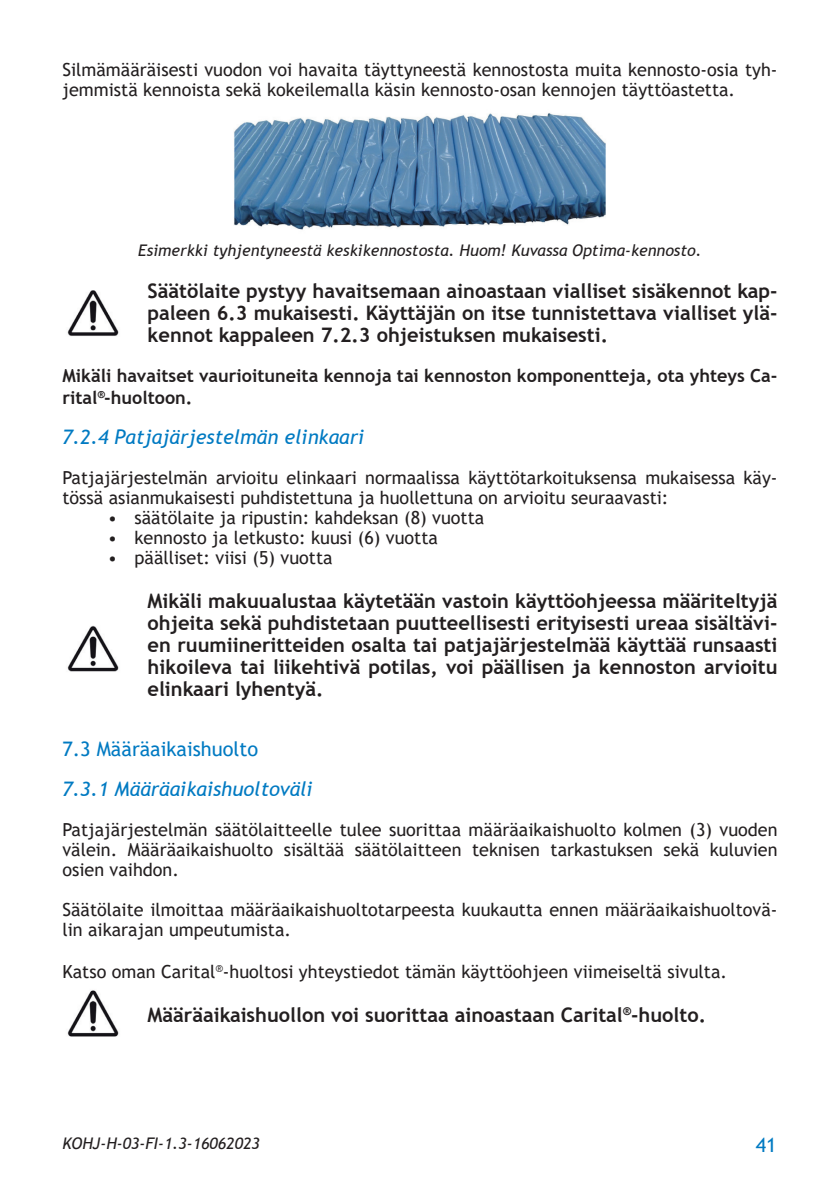
<style>
.page{position:relative;width:840px;height:1191px;background:#fff}
.page>*{position:absolute;margin:0;border:0;box-sizing:border-box;transform-origin:0 0}
.t1{font:700 20px/22px "Trebuchet MS";color:#231f20;text-align:justify}
.t2{font:italic 20px "Trebuchet MS";color:#007ac2}
.t3{font:20px "Trebuchet MS";color:#007ac2}
.t4{font:18px/20px "Trebuchet MS";color:#231f20}
.t5{font:700 18px/22px "Trebuchet MS";color:#231f20}
.t6{font:italic 16px "Trebuchet MS";color:#231f20}
</style>
<div class="page">
<img style="left:234px;top:113px;width:372px;height:117px">
<img style="left:67px;top:625px;width:52px;height:47px">
<img style="left:67px;top:990px;width:52px;height:47px">
<img style="left:67px;top:291px;width:52px;height:45px">
<p class="t4" style="left:62px;top:59px;width:716px">Silmämääräisesti vuodon voi havaita täyttyneestä kennostosta muita kennosto-osia tyh&shy;jemmistä kennoista sekä kokeilemalla käsin kennosto-osan kennojen täyttöastetta.</p>
<p class="t6" style="left:138px;top:240px;width:564px">Esimerkki tyhjentyneestä keskikennostosta. Huom! Kuvassa Optima-kennosto.</p>
<p class="t1" style="left:147px;top:280px;width:631px">Säätölaite pystyy havaitsemaan ainoastaan vialliset sisäkennot kap&shy;paleen 6.3 mukaisesti. Käyttäjän on itse tunnistettava vialliset ylä&shy;kennot kappaleen 7.2.3 ohjeistuksen mukaisesti.</p>
<p class="t5" style="left:62px;top:364px;width:716px">Mikäli havaitset vaurioituneita kennoja tai kennoston komponentteja, ota yhteys Ca&shy;rital<sup>®</sup>-huoltoon.</p>
<p class="t2" style="left:62px;top:424px;width:303px">7.2.4 Patjajärjestelmän elinkaari</p>
<p class="t4" style="left:62px;top:467px;width:716px">Patjajärjestelmän arvioitu elinkaari normaalissa käyttötarkoituksensa mukaisessa käy&shy;tössä asianmukaisesti puhdistettuna ja huollettuna on arvioitu seuraavasti:</p>
<p class="t4" style="left:108px;top:507px;width:378px">• säätölaite ja ripustin: kahdeksan (8) vuotta</p>
<p class="t4" style="left:108px;top:527px;width:331px">• kennosto ja letkusto: kuusi (6) vuotta</p>
<p class="t4" style="left:108px;top:547px;width:226px">• päälliset: viisi (5) vuotta</p>
<p class="t1" style="left:147px;top:590px;width:631px">Mikäli makuualustaa käytetään vastoin käyttöohjeessa määriteltyjä ohjeita sekä puhdistetaan puutteellisesti erityisesti ureaa sisältävi&shy;en ruumiineritteiden osalta tai patjajärjestelmää käyttää runsaasti hikoileva tai liikehtivä potilas, voi päällisen ja kennoston arvioitu elinkaari lyhentyä.</p>
<p class="t3" style="left:62px;top:736px;width:197px">7.3 Määräaikaishuolto</p>
<p class="t2" style="left:62px;top:776px;width:252px">7.3.1 Määräaikaishuoltoväli</p>
<p class="t4" style="left:62px;top:819px;width:716px;text-align:justify">Patjajärjestelmän säätölaitteelle tulee suorittaa määräaikaishuolto kolmen (3) vuoden välein. Määräaikaishuolto sisältää säätölaitteen teknisen tarkastuksen sekä kuluvien osien vaihdon.</p>
<p class="t4" style="left:62px;top:899px;width:716px">Säätölaite ilmoittaa määräaikaishuoltotarpeesta kuukautta ennen määräaikaishuoltovä&shy;lin aikarajan umpeutumista.</p>
<p class="t4" style="left:62px;top:961px;width:665px">Katso oman Carital<sup>®</sup>-huoltosi yhteystiedot tämän käyttöohjeen viimeiseltä sivulta.</p>
<p class="t1" style="left:147px;top:1004px;width:559px">Määräaikaishuollon voi suorittaa ainoastaan Carital<sup>®</sup>-huolto.</p>
<p class="t6" style="left:62px;top:1133px;width:199px">KOHJ-H-03-FI-1.3-16062023</p>
<p class="t3" style="left:755px;top:1132px;width:22px">41</p>
</div>
